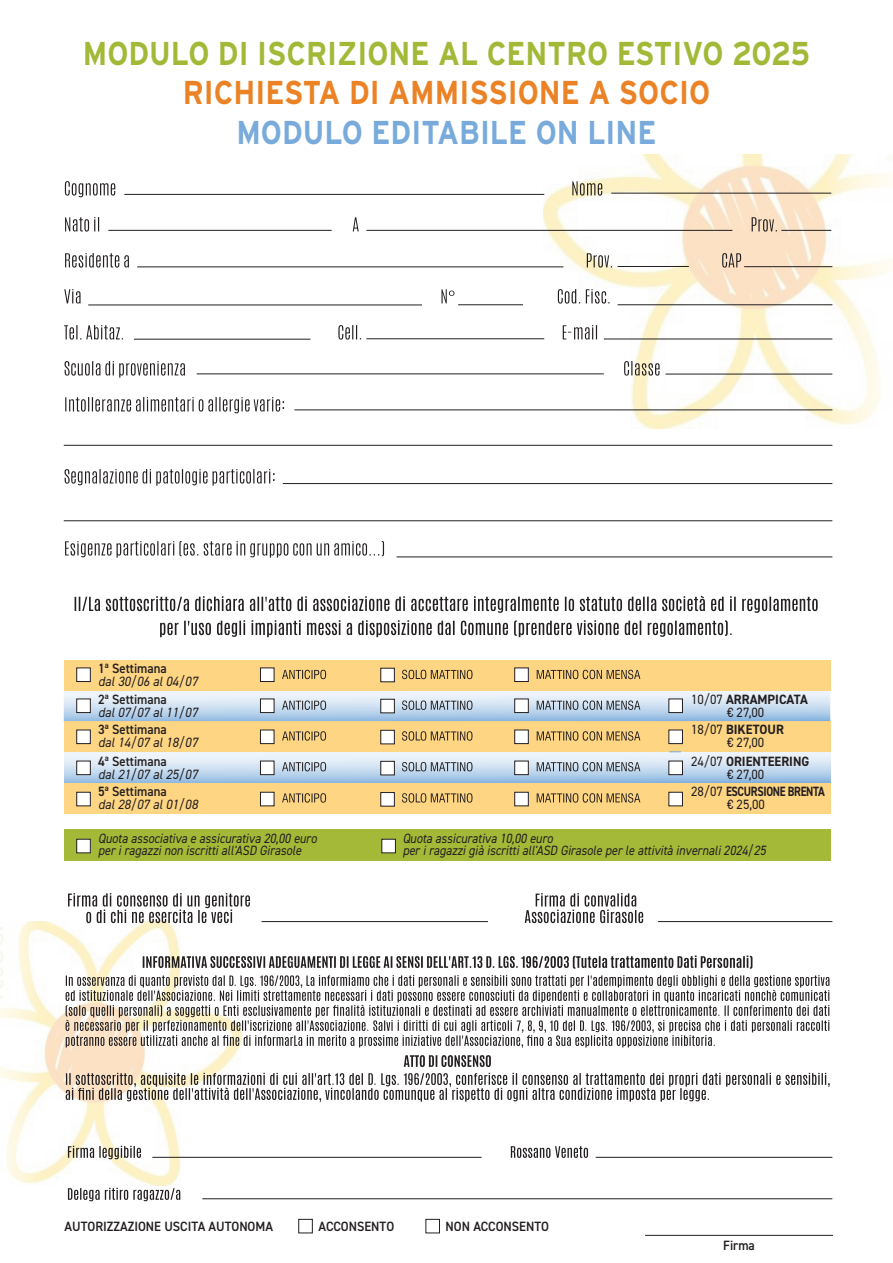
<style>
.page{position:relative;width:893px;height:1263px;background:#fff}
.page>*{position:absolute;margin:0;border:0;box-sizing:border-box;transform-origin:0 0}
.t1{font:700 33px "Interstate";color:#a2b938;scale:.89 1}
.t2{font:700 33px "Interstate";color:#eb8326;scale:.89 1}
.t3{font:700 33px "Interstate";color:#78abdb;scale:.89 1}
.t4{font:italic 13.5px/12px "DIN2014";color:#231f20;scale:.9 1}
.t5{font:600 13.5px "DIN2014";color:#231f20;scale:.95 1}
.t6{font:italic 13.5px "DIN2014";color:#231f20;scale:.95 1}
.t7{font:13.5px/13px "DIN2014";color:#231f20;text-align:center;scale:.95 1}
.t8{font:700 13.5px/13px "DIN2014";letter-spacing:-.03em;color:#231f20;scale:.82 1}
.t9{font:700 13.5px/13px "DIN2014";color:#231f20;scale:.95 1}
.s1{font-weight:700}
.s2{font-weight:400}
</style>
<div class="page">
<svg style="left:64px;top:752px;width:766px;height:31px;background:#c6daee"></svg>
<div style="left:64px;top:721px;width:766px;height:31px;background:#fed583"></div>
<div style="left:64px;top:783px;width:766px;height:30px;background:#fed583"></div>
<div style="left:64px;top:660px;width:766px;height:30px;background:#fed583"></div>
<img style="left:0;top:921px;width:239px;height:264px">
<img style="left:543px;top:154px;width:349px;height:275px">
<svg style="left:160px;top:620px;width:571px;height:17px"></svg>
<svg style="left:75px;top:596px;width:743px;height:17px"></svg>
<svg style="left:65px;top:541px;width:319px;height:17px"></svg>
<svg style="left:65px;top:469px;width:209px;height:17px"></svg>
<svg style="left:65px;top:397px;width:219px;height:16px"></svg>
<svg style="left:65px;top:361px;width:595px;height:17px"></svg>
<svg style="left:64px;top:325px;width:533px;height:15px"></svg>
<svg style="left:64px;top:289px;width:545px;height:15px"></svg>
<svg style="left:65px;top:253px;width:676px;height:15px"></svg>
<svg style="left:65px;top:217px;width:712px;height:15px"></svg>
<svg style="left:65px;top:181px;width:537px;height:16px"></svg>
<svg style="left:68px;top:893px;width:575px;height:30px"></svg>
<svg style="left:66px;top:1073px;width:764px;height:29px"></svg>
<svg style="left:404px;top:1055px;width:87px;height:12px"></svg>
<svg style="left:66px;top:975px;width:763px;height:73px"></svg>
<svg style="left:143px;top:955px;width:609px;height:14px"></svg>
<hr style="left:124px;top:194px;width:420px;height:1px;background:#231f20">
<hr style="left:611px;top:193px;width:220px;height:1px;background:#231f20">
<hr style="left:781px;top:230px;width:50px;height:1px;background:#231f20">
<hr style="left:744px;top:266px;width:88px;height:1px;background:#231f20">
<hr style="left:366px;top:230px;width:366px;height:1px;background:#231f20">
<hr style="left:108px;top:230px;width:224px;height:1px;background:#231f20">
<hr style="left:137px;top:267px;width:426px;height:1px;background:#231f20">
<hr style="left:618px;top:266px;width:71px;height:1px;background:#231f20">
<hr style="left:88px;top:305px;width:334px;height:1px;background:#231f20">
<hr style="left:458px;top:304px;width:65px;height:1px;background:#231f20">
<hr style="left:618px;top:304px;width:214px;height:1px;background:#231f20">
<hr style="left:604px;top:339px;width:228px;height:1px;background:#231f20">
<hr style="left:134px;top:339px;width:176px;height:1px;background:#231f20">
<hr style="left:366px;top:338px;width:178px;height:1px;background:#231f20">
<hr style="left:665px;top:374px;width:167px;height:1px;background:#231f20">
<hr style="left:197px;top:374px;width:407px;height:1px;background:#231f20">
<hr style="left:294px;top:410px;width:538px;height:1px;background:#231f20">
<hr style="left:64px;top:445px;width:768px;height:1px;background:#231f20">
<hr style="left:283px;top:483px;width:549px;height:1px;background:#231f20">
<hr style="left:64px;top:520px;width:768px;height:1px;background:#231f20">
<hr style="left:261px;top:921px;width:227px;height:1px;background:#231f20">
<hr style="left:658px;top:921px;width:174px;height:1px;background:#231f20">
<svg style="left:68px;top:1188px;width:112px;height:13px"></svg>
<svg style="left:68px;top:1146px;width:520px;height:13px"></svg>
<hr style="left:596px;top:1157px;width:236px;height:1px;background:#231f20">
<hr style="left:152px;top:1157px;width:330px;height:1px;background:#231f20">
<hr style="left:202px;top:1198px;width:630px;height:1px;background:#231f20">
<hr style="left:396px;top:557px;width:436px;height:1px;background:#231f20">
<div style="left:64px;top:829px;width:766px;height:32px;background:#a4b938"></div>
<svg style="left:282px;top:762px;width:358px;height:9px;background:#abb7c4"></svg>
<svg style="left:282px;top:731px;width:358px;height:10px"></svg>
<svg style="left:64px;top:690px;width:766px;height:31px;background:#c5d6e5"></svg>
<svg style="left:282px;top:670px;width:358px;height:9px"></svg>
<svg style="left:669px;top:751px;width:12px;height:1px"></svg>
<div style="left:77px;top:668px;width:13px;height:13px;background:#fff"></div>
<div style="left:77px;top:668px;width:14px;height:14px;border:1px solid #231f20"></div>
<div style="left:260px;top:668px;width:14px;height:13px;background:#fff"></div>
<div style="left:260px;top:668px;width:14px;height:14px;border:1px solid #231f20"></div>
<div style="left:381px;top:668px;width:13px;height:14px;background:#fff"></div>
<div style="left:381px;top:668px;width:14px;height:14px;border:1px solid #231f20"></div>
<div style="left:515px;top:668px;width:13px;height:13px;background:#fff"></div>
<div style="left:514px;top:668px;width:14px;height:14px;border:1px solid #231f20"></div>
<div style="left:77px;top:699px;width:13px;height:13px;background:#fff"></div>
<div style="left:77px;top:699px;width:14px;height:14px;border:1px solid #231f20"></div>
<div style="left:260px;top:699px;width:14px;height:13px;background:#fff"></div>
<div style="left:260px;top:699px;width:14px;height:14px;border:1px solid #231f20"></div>
<div style="left:381px;top:699px;width:13px;height:14px;background:#fff"></div>
<div style="left:381px;top:699px;width:14px;height:14px;border:1px solid #231f20"></div>
<div style="left:515px;top:699px;width:13px;height:13px;background:#fff"></div>
<div style="left:514px;top:699px;width:14px;height:14px;border:1px solid #231f20"></div>
<div style="left:669px;top:699px;width:13px;height:13px;background:#fff"></div>
<div style="left:669px;top:699px;width:14px;height:14px;border:1px solid #231f20"></div>
<div style="left:77px;top:730px;width:13px;height:14px;background:#fff"></div>
<div style="left:77px;top:730px;width:14px;height:14px;border:1px solid #231f20"></div>
<div style="left:260px;top:730px;width:14px;height:14px;background:#fff"></div>
<div style="left:260px;top:730px;width:14px;height:14px;border:1px solid #231f20"></div>
<div style="left:381px;top:730px;width:13px;height:14px;background:#fff"></div>
<div style="left:381px;top:730px;width:14px;height:14px;border:1px solid #231f20"></div>
<div style="left:515px;top:730px;width:13px;height:14px;background:#fff"></div>
<div style="left:514px;top:730px;width:14px;height:14px;border:1px solid #231f20"></div>
<div style="left:669px;top:730px;width:13px;height:14px;background:#fff"></div>
<div style="left:669px;top:730px;width:14px;height:14px;border:1px solid #231f20"></div>
<div style="left:77px;top:761px;width:13px;height:14px;background:#fff"></div>
<div style="left:77px;top:761px;width:14px;height:14px;border:1px solid #231f20"></div>
<div style="left:260px;top:761px;width:14px;height:14px;background:#fff"></div>
<div style="left:260px;top:761px;width:14px;height:14px;border:1px solid #231f20"></div>
<div style="left:381px;top:761px;width:13px;height:14px;background:#fff"></div>
<div style="left:381px;top:761px;width:14px;height:14px;border:1px solid #231f20"></div>
<div style="left:515px;top:761px;width:13px;height:14px;background:#fff"></div>
<div style="left:514px;top:761px;width:14px;height:14px;border:1px solid #231f20"></div>
<div style="left:669px;top:761px;width:13px;height:14px;background:#fff"></div>
<div style="left:669px;top:761px;width:14px;height:14px;border:1px solid #231f20"></div>
<svg style="left:282px;top:793px;width:358px;height:10px"></svg>
<div style="left:77px;top:792px;width:13px;height:14px;background:#fff"></div>
<div style="left:77px;top:792px;width:14px;height:14px;border:1px solid #231f20"></div>
<div style="left:260px;top:792px;width:14px;height:14px;background:#fff"></div>
<div style="left:260px;top:792px;width:14px;height:14px;border:1px solid #231f20"></div>
<div style="left:381px;top:792px;width:13px;height:14px;background:#fff"></div>
<div style="left:381px;top:792px;width:14px;height:14px;border:1px solid #231f20"></div>
<div style="left:515px;top:792px;width:13px;height:14px;background:#fff"></div>
<div style="left:514px;top:792px;width:14px;height:14px;border:1px solid #231f20"></div>
<div style="left:669px;top:792px;width:13px;height:14px;background:#fff"></div>
<div style="left:669px;top:792px;width:14px;height:14px;border:1px solid #231f20"></div>
<div style="left:77px;top:839px;width:13px;height:14px;background:#fff"></div>
<div style="left:77px;top:839px;width:14px;height:14px;border:1px solid #231f20"></div>
<div style="left:382px;top:839px;width:13px;height:14px;background:#fff"></div>
<div style="left:382px;top:839px;width:14px;height:14px;border:1px solid #231f20"></div>
<div style="left:298px;top:1219px;width:15px;height:14px;border:1px solid #231f20"></div>
<div style="left:426px;top:1219px;width:14px;height:14px;border:1px solid #231f20"></div>
<hr style="left:645px;top:1235px;width:188px;height:1px;background:#231f20">
<h1 class="t1" style="left:83px;top:35px;width:819px">MODULO DI ISCRIZIONE AL CENTRO ESTIVO 2025</h1>
<h1 class="t2" style="left:183px;top:74px;width:594px">RICHIESTA DI AMMISSIONE A SOCIO</h1>
<h1 class="t3" style="left:236px;top:114px;width:474px">MODULO EDITABILE ON LINE</h1>
<p class="t5" style="left:98px;top:660px;width:74px">1ª Settimana</p>
<p class="t6" style="left:98px;top:673px;width:106px">dal 30/06 al 04/07</p>
<p class="t5" style="left:98px;top:690px;width:74px">2ª Settimana</p>
<p class="t6" style="left:98px;top:704px;width:106px">dal 07/07 al 11/07</p>
<p class="t7" style="left:691px;top:692px;width:125px">10/07 <span class="s1">ARRAMPICATA </span>€ 27,00</p>
<p class="t5" style="left:98px;top:721px;width:74px">3ª Settimana</p>
<p class="t6" style="left:98px;top:734px;width:106px">dal 14/07 al 18/07</p>
<p class="t7" style="left:727px;top:723px;width:61px;text-align:left;text-indent:-36px">18/07 <span class="s1">BIKETOUR </span>€ 27,00</p>
<p class="t5" style="left:98px;top:752px;width:74px">4ª Settimana</p>
<p class="t6" style="left:98px;top:766px;width:106px">dal 21/07 al 25/07</p>
<p class="t9" style="left:727px;top:754px;width:88px;text-indent:-36px"><span class="s2">24/07</span> ORIENTEERING <span class="s2">€ 27,00</span></p>
<p class="t5" style="left:98px;top:782px;width:74px">5ª Settimana</p>
<p class="t6" style="left:98px;top:796px;width:106px">dal 28/07 al 01/08</p>
<p class="t8" style="left:727px;top:785px;width:121px;text-indent:-36px"><span class="s2">28/07</span> ESCURSIONE BRENTA <span class="s2">€ 25,00</span></p>
<p class="t4" style="left:98px;top:832px;width:244px">Quota associativa e assicurativa 20,00 euro per i ragazzi non iscritti all'ASD Girasole</p>
<p class="t4" style="left:403px;top:832px;width:405px">Quota assicurativa 10,00 euro<br>per i ragazzi già iscritti all'ASD Girasole per le attività invernali 2024/25</p>
<p class="t5" style="left:65px;top:1218px;width:221px">AUTORIZZAZIONE USCITA AUTONOMA</p>
<p class="t5" style="left:318px;top:1218px;width:81px">ACCONSENTO</p>
<p class="t5" style="left:446px;top:1218px;width:110px">NON ACCONSENTO</p>
<p class="t5" style="left:723px;top:1236px;width:35px">Firma</p>
</div>
